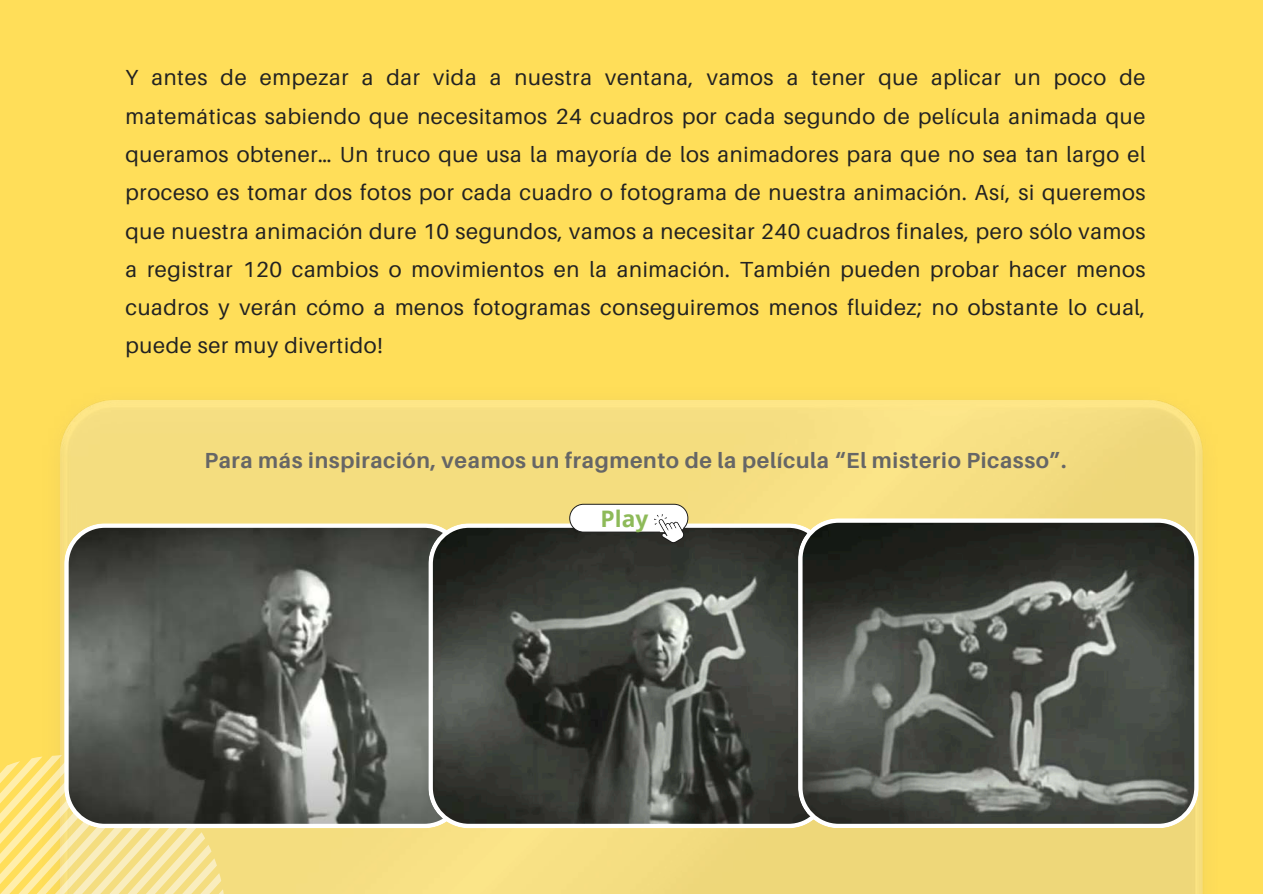
<style>
.page{position:relative;width:1263px;height:894px;background:#fff}
.page>*{position:absolute;margin:0;border:0;box-sizing:border-box;transform-origin:0 0}
.t1{font:700 22.65px "Open Sans";color:#8eba59}
.t2{font:21.75px/38.2px "Aileron";letter-spacing:.03em;color:#222;text-align:justify}
.t3{font:700 21.75px "Aileron";letter-spacing:.03em;color:#666}
</style>
<div class="page">
<div style="left:0;top:0;width:1263px;height:893px;background:#ffde59"></div>
<img style="left:60px;top:400px;width:1143px;height:493px">
<svg style="left:0;top:754px;width:225px;height:139px"></svg>
<svg style="left:64px;top:523px;width:364px;height:305px;background:#60635d"></svg>
<svg style="left:428px;top:523px;width:401px;height:305px;background:#4a4c47"></svg>
<svg style="left:798px;top:518px;width:400px;height:309px;background:#555852"></svg>
<svg style="left:569px;top:503px;width:119px;height:40px;background:#bcbbb6"></svg>
<p class="t2" style="left:126px;top:58px;width:1021px">Y antes de empezar a dar vida a nuestra ventana, vamos a tener que aplicar un poco de matemáticas sabiendo que necesitamos 24 cuadros por cada segundo de película animada que queramos obtener… Un truco que usa la mayoría de los animadores para que no sea tan largo el proceso es tomar dos fotos por cada cuadro o fotograma de nuestra animación. Así, si queremos que nuestra animación dure 10 segundos, vamos a necesitar 240 cuadros finales, pero sólo vamos a registrar 120 cambios o movimientos en la animación. También pueden probar hacer menos cuadros y verán cómo a menos fotogramas conseguiremos menos fluidez; no obstante lo cual, puede ser muy divertido!</p>
<p class="t3" style="left:204px;top:447px;width:864px">Para más inspiración, veamos un fragmento de la película “El misterio Picasso”.</p>
<p class="t1" style="left:600px;top:503px;width:49px">Play</p>
</div>
